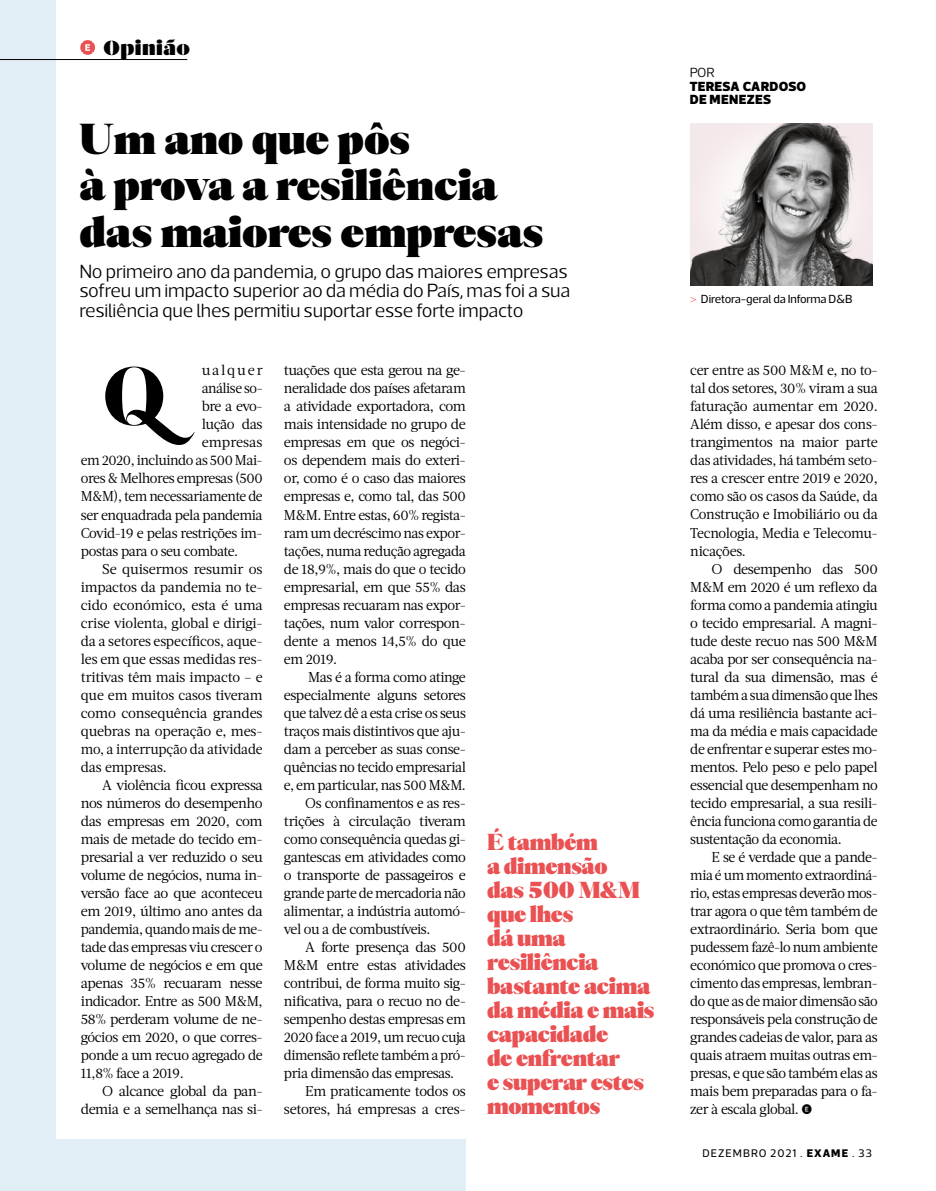
<style>
.page{position:relative;width:936px;height:1191px;background:#fff}
.page>*{position:absolute;margin:0;border:0;box-sizing:border-box;transform-origin:0 0}
.t1{font:900 79.95px "Quase Display";color:#000}
.t2{font:42px/46.5px "Quase Poster";color:#000}
.t3{font:22.5px/24px "Quase Poster";letter-spacing:-.015em;color:#ea5153;scale:.96 1}
.t4{font:900 22.5px "Dala Moa";letter-spacing:.02em;color:#000}
.t5{font:300 19.5px/19.5px "Acto";letter-spacing:-.01em;color:#000}
.t6{font:14.25px/18px "Acta";letter-spacing:-.03em;color:#000;text-align:justify}
.t7{font:14.25px "Acta";letter-spacing:-.01em;color:#000}
.t8{font:14.25px "Acta";letter-spacing:-.03em;color:#000;scale:.96 1}
.t9{font:14.25px "Acta";letter-spacing:-.01em;color:#000;scale:.96 1}
.t10{font:14.25px "Acta";letter-spacing:-.03em;color:#000;scale:.95 1}
.t11{font:14.25px "Acta";letter-spacing:.005em;color:#000}
.t12{font:14.25px "Acta";letter-spacing:.13em;color:#000}
.t13{font:900 13.5px/13.5px "Acto";letter-spacing:.02em;color:#000}
.t14{font:300 13.5px "Acto";color:#000}
.t15{font:12px "Acto";letter-spacing:-.01em;color:#000}
.t16{font:11.25px "Acto";letter-spacing:.09em;color:#000}
.s1{font-family:"Quase Poster";color:#ea5153}
.s2{font-weight:800}
</style>
<div class="page">
<div style="left:0;top:0;width:55px;height:1191px;background:#e2eef5"></div>
<div style="left:0;top:1139px;width:466px;height:52px;background:#e2eef5"></div>
<svg style="left:80px;top:40px;width:15px;height:15px"></svg>
<hr style="left:0;top:59px;width:187px;height:1px;background:#000">
<img style="left:690px;top:123px;width:182px;height:162px">
<h3 class="t4" style="left:104px;top:32px;width:88px">Opinião</h3>
<h2 class="t2" style="left:80px;top:117px;width:465px">Um ano que pôs<br>à prova a resiliência das maiores empresas</h2>
<h3 class="t5" style="left:79px;top:261px;width:492px">No primeiro ano da pandemia, o grupo das maiores empresas sofreu um impacto superior ao da média do País, mas foi a sua resiliência que lhes permitiu suportar esse forte impacto</h3>
<h1 class="t1" style="left:102px;top:345px;width:66px">Q</h1>
<p class="t12" style="left:202px;top:362px;width:62px">ualquer</p>
<p class="t8" style="left:202px;top:380px;width:65px">análise so-</p>
<p class="t6" style="left:202px;top:398px;width:62px">bre a evo-</p>
<p class="t6" style="left:202px;top:416px;width:62px">lução das</p>
<p class="t11" style="left:202px;top:434px;width:62px">empresas</p>
<p class="t6" style="left:81px;top:452px;width:183px">em 2020, incluindo as 500 Mai-</p>
<p class="t6" style="left:81px;top:470px;width:183px">ores &amp; Melhores empresas (500</p>
<p class="t8" style="left:81px;top:488px;width:191px">M&amp;M), tem necessariamente de</p>
<p class="t6" style="left:81px;top:506px;width:183px">ser enquadrada pela pandemia</p>
<p class="t6" style="left:81px;top:524px;width:183px">Covid-19 e pelas restrições im-</p>
<p class="t6" style="left:81px;top:542px;width:159px">postas para o seu combate.</p>
<p class="t7" style="left:102px;top:560px;width:162px">Se quisermos resumir os</p>
<p class="t6" style="left:81px;top:578px;width:183px">impactos da pandemia no te-</p>
<p class="t7" style="left:81px;top:596px;width:183px">cido económico, esta é uma</p>
<p class="t7" style="left:81px;top:614px;width:183px">crise violenta, global e dirigi-</p>
<p class="t7" style="left:81px;top:632px;width:183px">da a setores específicos, aque-</p>
<p class="t7" style="left:81px;top:650px;width:183px">les em que essas medidas res-</p>
<p class="t6" style="left:81px;top:668px;width:183px">tritivas têm mais impacto – e</p>
<p class="t7" style="left:81px;top:686px;width:183px">que em muitos casos tiveram</p>
<p class="t7" style="left:81px;top:704px;width:183px">como consequência grandes</p>
<p class="t6" style="left:81px;top:722px;width:183px">quebras na operação e, mes-</p>
<p class="t9" style="left:81px;top:740px;width:191px">mo, a interrupção da atividade</p>
<p class="t7" style="left:81px;top:758px;width:87px">das empresas.</p>
<p class="t6" style="left:102px;top:776px;width:162px">A violência ficou expressa</p>
<p class="t6" style="left:81px;top:794px;width:183px">nos números do desempenho</p>
<p class="t6" style="left:81px;top:812px;width:183px">das empresas em 2020, com</p>
<p class="t6" style="left:81px;top:830px;width:183px">mais de metade do tecido em-</p>
<p class="t6" style="left:81px;top:848px;width:183px">presarial a ver reduzido o seu</p>
<p class="t6" style="left:81px;top:866px;width:183px">volume de negócios, numa in-</p>
<p class="t6" style="left:81px;top:884px;width:183px">versão face ao que aconteceu</p>
<p class="t6" style="left:81px;top:902px;width:183px">em 2019, último ano antes da</p>
<p class="t8" style="left:81px;top:920px;width:191px">pandemia, quando mais de me-</p>
<p class="t6" style="left:81px;top:938px;width:183px">tade das empresas viu crescer o</p>
<p class="t6" style="left:81px;top:956px;width:183px">volume de negócios e em que</p>
<p class="t6" style="left:81px;top:974px;width:183px">apenas 35% recuaram nesse</p>
<p class="t6" style="left:81px;top:992px;width:183px">indicador. Entre as 500 M&amp;M,</p>
<p class="t6" style="left:81px;top:1010px;width:183px">58% perderam volume de ne-</p>
<p class="t6" style="left:81px;top:1028px;width:183px">gócios em 2020, o que corres-</p>
<p class="t6" style="left:81px;top:1046px;width:183px">ponde a um recuo agregado de</p>
<p class="t6" style="left:81px;top:1064px;width:104px">11,8% face a 2019.</p>
<p class="t6" style="left:102px;top:1082px;width:162px">O alcance global da pan-</p>
<p class="t6" style="left:81px;top:1100px;width:183px">demia e a semelhança nas si-</p>
<p class="t6" style="left:284px;top:362px;width:183px">tuações que esta gerou na ge&shy;neralidade dos países afetaram a atividade exportadora, com mais intensidade no grupo de empresas em que os negóci&shy;os dependem mais do exteri&shy;or, como é o caso das maiores empresas e, como tal, das 500<br>M&amp;M. Entre estas, 60% regista&shy;ram um decréscimo nas expor&shy;tações, numa redução agregada de 18,9%, mais do que o tecido empresarial, em que 55% das empresas recuaram nas expor&shy;tações, num valor correspon&shy;dente a menos 14,5% do que em 2019.</p>
<p class="t6" style="left:308px;top:668px;width:159px">Mas é a forma como atinge</p>
<p class="t6" style="left:284px;top:686px;width:183px">especialmente alguns setores</p>
<p class="t6" style="left:284px;top:704px;width:183px">que talvez dê a esta crise os seus</p>
<p class="t6" style="left:284px;top:722px;width:183px">traços mais distintivos que aju-</p>
<p class="t6" style="left:284px;top:740px;width:183px">dam a perceber as suas conse-</p>
<p class="t6" style="left:284px;top:758px;width:183px">quências no tecido empresarial</p>
<p class="t6" style="left:284px;top:776px;width:183px">e, em particular, nas 500 M&amp;M.</p>
<p class="t6" style="left:305px;top:794px;width:162px">Os confinamentos e as res-</p>
<p class="t6" style="left:284px;top:812px;width:183px">trições à circulação tiveram</p>
<p class="t6" style="left:284px;top:830px;width:183px">como consequência quedas gi-</p>
<p class="t6" style="left:284px;top:848px;width:183px">gantescas em atividades como</p>
<p class="t6" style="left:284px;top:866px;width:183px">o transporte de passageiros e</p>
<p class="t8" style="left:284px;top:884px;width:191px">grande parte de mercadoria não</p>
<p class="t6" style="left:284px;top:902px;width:183px">alimentar, a indústria automó-</p>
<p class="t6" style="left:284px;top:920px;width:148px">vel ou a de combustíveis.</p>
<p class="t6" style="left:305px;top:938px;width:162px">A forte presença das 500</p>
<p class="t6" style="left:284px;top:956px;width:183px">M&amp;M entre estas atividades</p>
<p class="t6" style="left:284px;top:974px;width:183px">contribui, de forma muito sig-</p>
<p class="t6" style="left:284px;top:992px;width:183px">nificativa, para o recuo no de-</p>
<p class="t6" style="left:284px;top:1010px;width:183px">sempenho destas empresas em</p>
<p class="t6" style="left:284px;top:1028px;width:183px">2020 face a 2019, um recuo cuja</p>
<p class="t10" style="left:284px;top:1046px;width:193px">dimensão reflete também a pró-</p>
<p class="t6" style="left:284px;top:1064px;width:172px">pria dimensão das empresas.</p>
<p class="t6" style="left:305px;top:1082px;width:162px">Em praticamente todos os</p>
<p class="t6" style="left:284px;top:1100px;width:183px">setores, há empresas a cres-</p>
<h3 class="t3" style="left:487px;top:830px;width:176px">É também<br>a dimensão<br>das 500 M&amp;M que lhes<br>dá uma resiliência bastante acima da média e mais capacidade<br>de enfrentar<br>e superar estes momentos</h3>
<p class="t14" style="left:689px;top:65px;width:27px">POR</p>
<p class="t13" style="left:689px;top:79px;width:118px">TERESA CARDOSO<br>DE MENEZES</p>
<p class="t15" style="left:690px;top:292px;width:162px"><span class="s1">&gt;</span> Diretora-geral da Informa D&amp;B</p>
<p class="t6" style="left:690px;top:362px;width:189px">cer entre as 500 M&amp;M e, no to&shy;tal dos setores, 30% viram a sua faturação aumentar em 2020.<br>Além disso, e apesar dos cons&shy;trangimentos na maior parte das atividades, há também seto&shy;res a crescer entre 2019 e 2020, como são os casos da Saúde, da Construção e Imobiliário ou da Tecnologia, Media e Telecomu&shy;nicações.</p>
<p class="t6" style="left:690px;top:560px;width:189px;text-indent:21px">O desempenho das 500<br>M&amp;M em 2020 é um reflexo da forma como a pandemia atingiu o tecido empresarial. A magni&shy;tude deste recuo nas 500 M&amp;M acaba por ser consequência na&shy;tural da sua dimensão, mas é também a sua dimensão que lhes dá uma resiliência bastante aci&shy;ma da média e mais capacidade de enfrentar e superar estes mo&shy;mentos. Pelo peso e pelo papel essencial que desempenham no tecido empresarial, a sua resili&shy;ência funciona como garantia de sustentação da economia.</p>
<p class="t6" style="left:690px;top:848px;width:189px;text-indent:21px">E se é verdade que a pande&shy;mia é um momento extraordiná&shy;rio, estas empresas deverão mos&shy;trar agora o que têm também de extraordinário. Seria bom que pudessem fazê-lo num ambiente económico que promova o cres&shy;cimento das empresas, lembran&shy;do que as de maior dimensão são responsáveis pela construção de grandes cadeias de valor, para as quais atraem muitas outras em&shy;presas, e que são também elas as mais bem preparadas para o fa&shy;zer à escala global.</p>
<p class="t16" style="left:702px;top:1147px;width:171px">dezembro 2021 . <span class="s2">EXAME</span> . 33</p>
</div>
